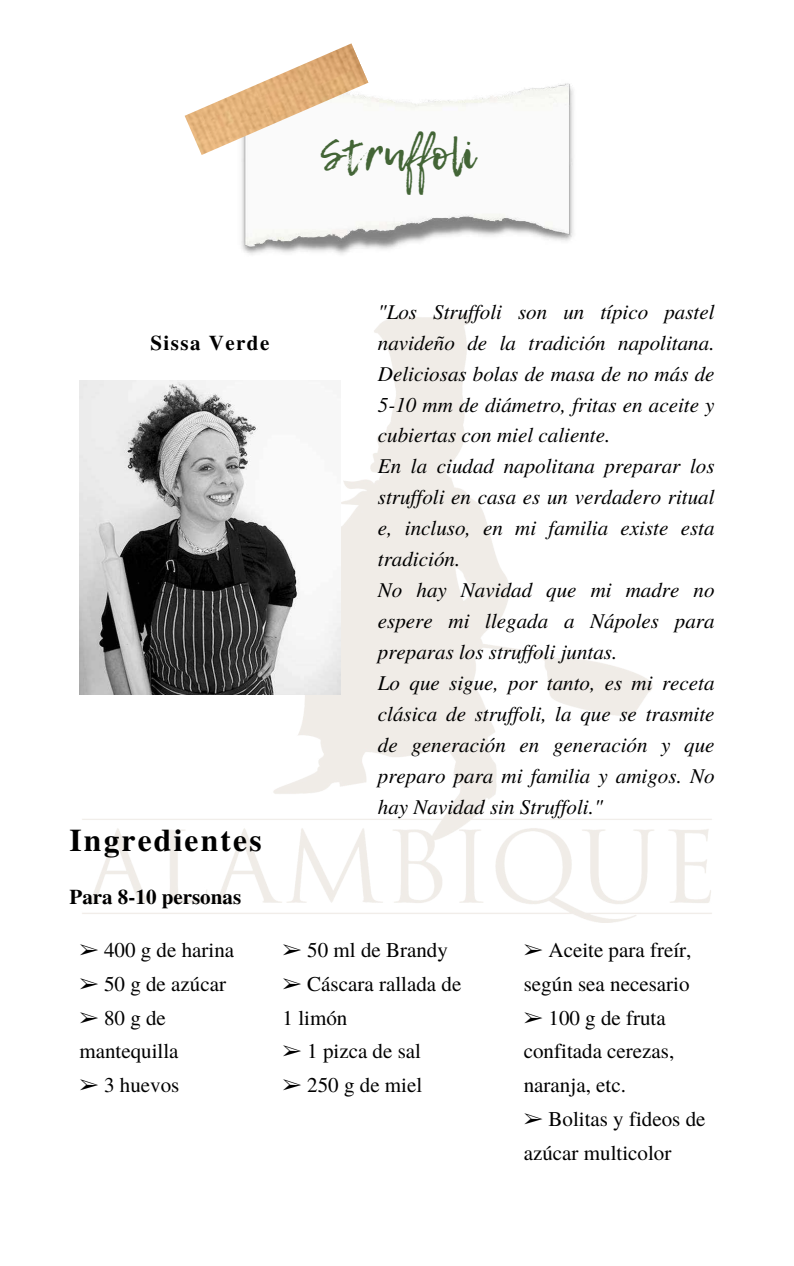
<style>
.page{position:relative;width:794px;height:1266px;background:#fff}
.page>*{position:absolute;margin:0;border:0;box-sizing:border-box;transform-origin:0 0}
.t1{font:42px "Lemon Tuesday";color:#436536}
.t2{font:700 31.5px "Te X Gyre Termes";letter-spacing:.07em;color:#000}
.t3{font:italic 21px/30.9px "Te X Gyre Termes";color:#000}
.t4{font:21px/33.8px "Te X Gyre Termes";color:#000}
.t5{font:700 21px "Te X Gyre Termes";color:#000}
.t6{font:700 21px "Te X Gyre Termes";letter-spacing:.07em;color:#000}
.s1{font-family:"Free Serif"}
</style>
<div class="page">
<img style="left:79px;top:314px;width:633px;height:608px">
<img style="left:79px;top:380px;width:261px;height:314px">
<img style="left:241px;top:82px;width:333px;height:173px">
<img style="left:184px;top:44px;width:184px;height:111px">
<h1 class="t1" style="left:320px;top:123px;width:154px">Struffoli</h1>
<p class="t6" style="left:150px;top:327px;width:120px">Sissa Verde</p>
<h2 class="t2" style="left:69px;top:816px;width:193px">Ingredientes</h2>
<p class="t5" style="left:69px;top:881px;width:173px">Para 8-10 personas</p>
<p class="t4" style="left:79px;top:932px;width:156px"><span class="s1">➢</span> 400 g de harina</p>
<p class="t4" style="left:79px;top:965px;width:148px"><span class="s1">➢</span> 50 g de azúcar</p>
<p class="t4" style="left:79px;top:999px;width:101px"><span class="s1">➢</span>80gde mantequilla</p>
<p class="t4" style="left:79px;top:1067px;width:101px"><span class="s1">➢</span> 3 huevos</p>
<p class="t3" style="left:378px;top:295px;width:338px">"Los Struf oli son un típico pastel navideño de la tradición napolitana.<br>Deliciosas bolas de masa de no más de<br>5-10 mm de diámetro, fritas en aceite y cubiertas con miel caliente.<br>En la ciudad napolitana preparar los struf oli en casa es un verdadero ritual e, incluso, en mi familia existe esta tradición.<br>No hay Navidad que mi madre no espere mi llegada a Nápoles para preparas los struf oli juntas.<br>Lo que sigue, por tanto, es mi receta clásica de struf oli, la que se trasmite de generación en generación y que preparo para mi familia y amigos. No hay Navidad sin Struf oli."</p>
<p class="t4" style="left:282px;top:932px;width:167px"><span class="s1">➢</span> 50 ml de Brandy</p>
<p class="t4" style="left:282px;top:965px;width:180px"><span class="s1">➢</span> Cáscara rallada de<br>1 limón</p>
<p class="t4" style="left:282px;top:1033px;width:140px"><span class="s1">➢</span> 1 pizca de sal</p>
<p class="t4" style="left:282px;top:1067px;width:141px"><span class="s1">➢</span> 250 g de miel</p>
<p class="t4" style="left:523px;top:932px;width:169px"><span class="s1">➢</span> Aceite para freír, según sea necesario</p>
<p class="t4" style="left:523px;top:999px;width:152px"><span class="s1">➢</span> 100 g de fruta confitada cerezas, naranja, etc.</p>
<p class="t4" style="left:523px;top:1100px;width:183px"><span class="s1">➢</span> Bolitas y fideos de azúcar multicolor</p>
</div>
